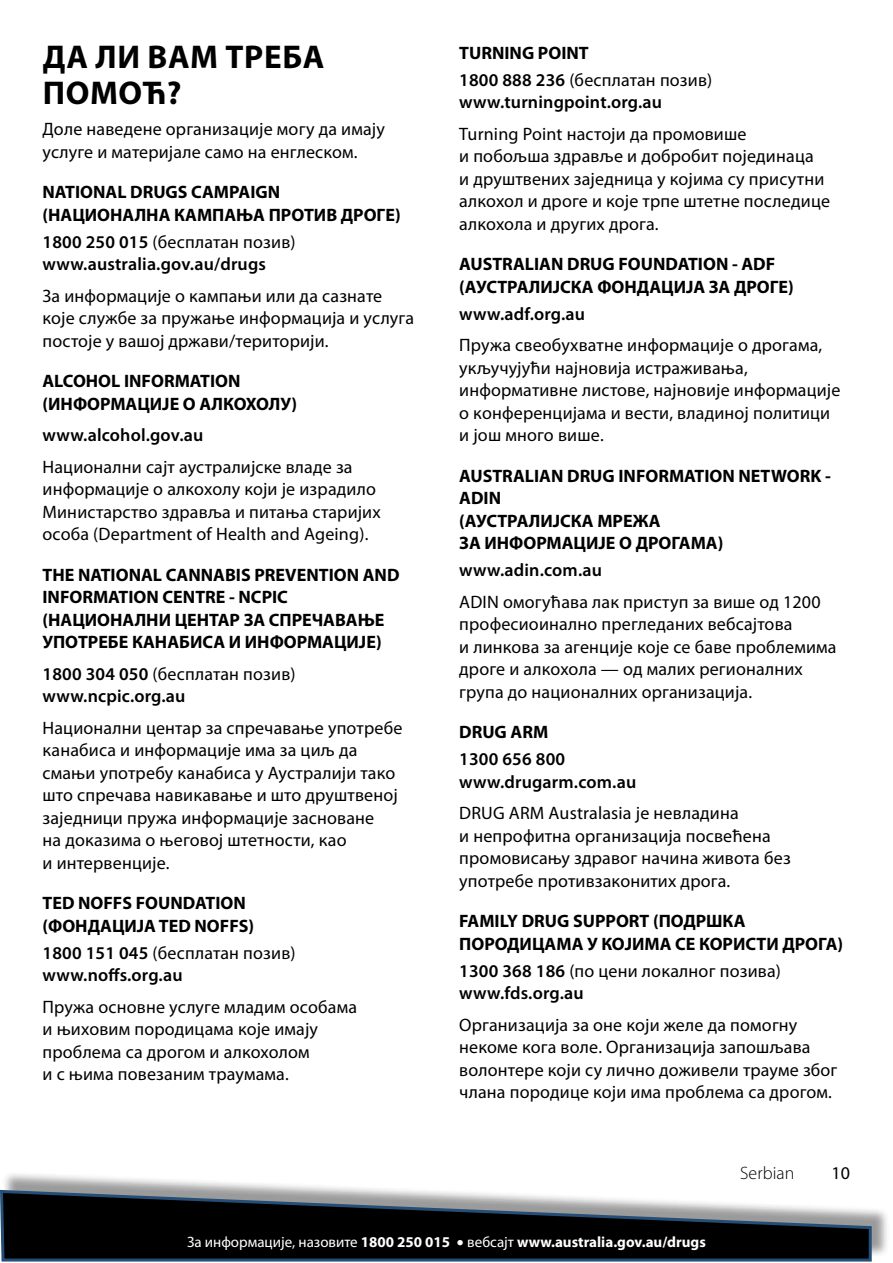
<style>
.page{position:relative;width:893px;height:1263px;background:#fff}
.page>*{position:absolute;margin:0;border:0;box-sizing:border-box;transform-origin:0 0}
.t1{font:700 33px/36px "Myriad Pro";letter-spacing:.02em;color:#000}
.t2{font:18px/22.5px "Myriad Pro";letter-spacing:.01em;color:#000}
.t3{font:700 18px/22.5px "Myriad Pro";color:#000}
.t4{font:600 18px/22.5px "Myriad Pro";letter-spacing:.01em;color:#000}
.t5{font:300 18px "Myriad Pro";color:#000}
.t6{font:700 15px "Myriad Pro";color:#fff}
.s1{font-weight:400}
.s2{font-weight:700}
.s3{font-weight:600}
.s4{font-family:"Helvetica Neue";font-weight:400}
</style>
<div class="page">
<div style="left:2px;top:1171px;width:888px;height:87px;background:#000;opacity:.4"></div>
<svg style="left:0;top:1188px;width:873px;height:74px;background:#3c3f43"></svg>
<h1 class="t1" style="left:43px;top:37px;width:283px">ДА ЛИ ВАМ ТРЕБА<br>ПОМОЋ?</h1>
<p class="t2" style="left:43px;top:117px;width:344px">Доле наведене организације могу да имају услуге и материјале само на енглеском.</p>
<p class="t3" style="left:43px;top:180px;width:360px">NATIONAL DRUGS CAMPAIGN (НАЦИОНАЛНА КАМПАЊА ПРОТИВ ДРОГЕ)</p>
<p class="t4" style="left:43px;top:230px;width:255px">1800 250 015 <span class="s1">(бесплатан позив) </span>www.australia.gov.au/drugs</p>
<p class="t2" style="left:43px;top:284px;width:373px">За информације о кампањи или да сазнате које службе за пружање информација и услуга постоје у вашој држави/територији.</p>
<p class="t3" style="left:43px;top:369px;width:256px">ALCOHOL INFORMATION (ИНФОРМАЦИЈЕ О АЛКОХОЛУ)</p>
<p class="t4" style="left:43px;top:423px;width:162px">www.alcohol.gov.au</p>
<p class="t2" style="left:43px;top:455px;width:340px">Национални сајт аустралијске владе за информације о алкохолу који је израдило Министарство здравља и питања старијих особа (Department of Health and Ageing).</p>
<p class="t3" style="left:43px;top:563px;width:358px">THE NATIONAL CANNABIS PREVENTION AND INFORMATION CENTRE - NCPIC (НАЦИОНАЛНИ ЦЕНТАР ЗА СПРЕЧАВАЊЕ УПОТРЕБЕ КАНАБИСА И ИНФОРМАЦИЈЕ)</p>
<p class="t4" style="left:43px;top:662px;width:255px">1800 304 050 <span class="s1">(бесплатан позив) </span>www.ncpic.org.au</p>
<p class="t2" style="left:43px;top:716px;width:361px">Национални центар за спречавање употребе канабиса и информације има за циљ да смањи употребу канабиса у Аустралији тако што спречава навикавање и што друштвеној заједници пружа информације засноване<br>на доказима о његовој штетности, као<br>и интервенције.</p>
<p class="t3" style="left:43px;top:891px;width:213px">TED NOFFS FOUNDATION (ФОНДАЦИЈА TED NOFFS)</p>
<p class="t4" style="left:43px;top:941px;width:255px">1800 151 045 <span class="s1">(бесплатан позив) </span>www.noffs.org.au</p>
<p class="t2" style="left:43px;top:995px;width:316px">Пружа основне услуге младим особама и њиховим породицама које имају проблема са дрогом и алкохолом<br>и с њима повезаним траумама.</p>
<p class="t2" style="left:459px;top:39px;width:255px;line-height:27px"><span class="s2">TURNING POINT<br></span><span class="s3">1800 888 236</span> (бесплатан позив)</p>
<p class="t4" style="left:459px;top:90px;width:204px">www.turningpoint.org.au</p>
<p class="t2" style="left:459px;top:122px;width:372px">Turning Point настоји да промовише<br>и побољша здравље и добробит појединаца<br>и друштвених заједница у којима су присутни алкохол и дроге и које трпе штетне последице алкохола и других дрога.</p>
<p class="t3" style="left:459px;top:252px;width:336px">AUSTRALIAN DRUG FOUNDATION - ADF (АУСТРАЛИЈСКА ФОНДАЦИЈА ЗА ДРОГЕ)</p>
<p class="t4" style="left:459px;top:302px;width:127px">www.adf.org.au</p>
<p class="t2" style="left:459px;top:333px;width:383px">Пружа свеобухватне информације о дрогама, укључујући најновија истраживања, информативне листове, најновије информације о конференцијама и вести, владиној политици и још много више.</p>
<p class="t3" style="left:459px;top:464px;width:373px">AUSTRALIAN DRUG INFORMATION NETWORK -<br>ADIN<br>(АУСТРАЛИЈСКА МРЕЖА<br>ЗА ИНФОРМАЦИЈЕ О ДРОГАМА)</p>
<p class="t4" style="left:459px;top:558px;width:144px">www.adin.com.au</p>
<p class="t2" style="left:459px;top:590px;width:379px">ADIN омогућава лак приступ за више од 1200 професиоинално прегледаних вебсајтова<br>и линкова за агенције које се баве проблемима дроге и алкохола — од малих регионалних група до националних организација.</p>
<p class="t3" style="left:459px;top:720px;width:91px">DRUG ARM</p>
<p class="t4" style="left:459px;top:747px;width:178px">1300 656 800 www.drugarm.com.au</p>
<p class="t2" style="left:459px;top:801px;width:333px">DRUG ARM Australasia је невладина<br>и непрофитна организација посвећена промовисању здравог начина живота без употребе противзаконитих дрога.</p>
<p class="t3" style="left:459px;top:909px;width:385px">FAMILY DRUG SUPPORT (ПОДРШКА<br>ПОРОДИЦАМА У КОЈИМА СЕ КОРИСТИ ДРОГА)</p>
<p class="t4" style="left:459px;top:959px;width:323px">1300 368 186 <span class="s1">(по цени локалног позива) </span>www.fds.org.au</p>
<p class="t2" style="left:459px;top:1013px;width:380px">Организација за оне који желе да помогну некоме кога воле. Организација запошљава волонтере који су лично доживели трауме због члана породице који има проблема са дрогом.</p>
<p class="t5" style="left:740px;top:1163px;width:56px">Serbian</p>
<p class="t2" style="left:831px;top:1161px;width:20px">10</p>
<p class="t6" style="left:187px;top:1232px;width:520px"><span class="s1">За информације, назовите</span> 1800 250 015 <span class="s4">•</span> <span class="s1">вебсајт</span> www.australia.gov.au/drugs</p>
</div>
